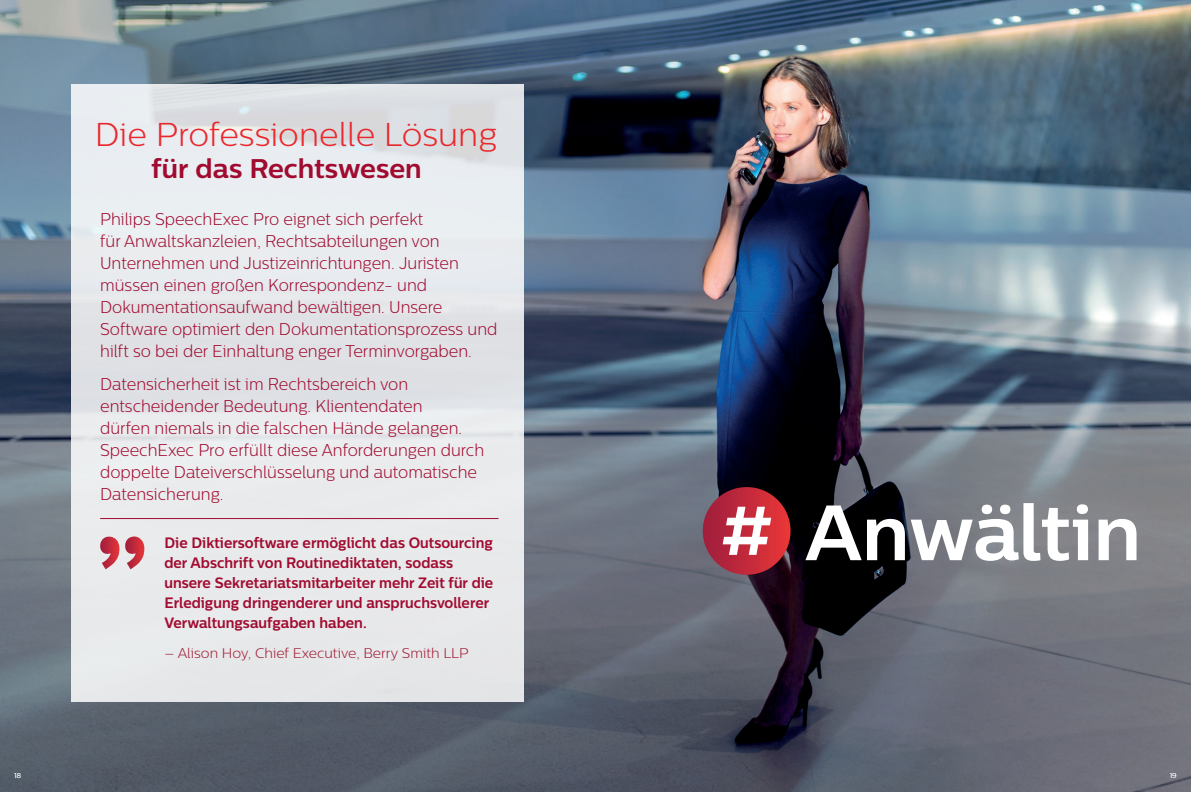
<style>
.page{position:relative;width:1191px;height:792px;background:#fff}
.page>*{position:absolute;margin:0;border:0;box-sizing:border-box;transform-origin:0 0}
.t1{font:700 78px "Centrale Sans";letter-spacing:-.01em;color:#fff}
.t2{font:700 68.8px "Centrale Sans";color:#fff}
.t3{font:300 33px "Centrale Sans";color:#e9282d}
.t4{font:700 27px "Centrale Sans";color:#a10b30}
.t5{font:300 17px/22px "Centrale Sans";color:#a10b30;scale:.95 1}
.t6{font:700 15px/20px "Centrale Sans";color:#a10b30;scale:.95 1}
.t7{font:300 14px "Centrale Sans";color:#a11b35}
.t8{font:300 7px "Centrale Sans";color:#fff}
</style>
<div class="page">
<img style="left:0;top:0;width:1191px;height:792px">
<div style="left:72px;top:84px;width:452px;height:618px;background:#e8eaec"></div>
<hr style="left:100px;top:518px;width:398px;height:1px;background:#a10b30">
<svg style="left:100px;top:536px;width:45px;height:33px"></svg>
<div style="left:703px;top:487px;width:87px;height:88px;background:linear-gradient(to right,#9d1e3d,#e83638);border-radius:44px"></div>
<h3 class="t3" style="left:95px;top:116px;width:404px">Die Professionelle Lösung</h3>
<h3 class="t4" style="left:151px;top:153px;width:272px">für das Rechtswesen</h3>
<p class="t5" style="left:100px;top:207px;width:420px">Philips SpeechExec Pro eignet sich perfekt<br>für Anwaltskanzleien, Rechtsabteilungen von Unternehmen und Justizeinrichtungen. Juristen müssen einen großen Korrespondenz- und Dokumentationsaufwand bewältigen. Unsere Software optimiert den Dokumentationsprozess und hilft so bei der Einhaltung enger Terminvorgaben.</p>
<p class="t5" style="left:100px;top:373px;width:406px">Datensicherheit ist im Rechtsbereich von entscheidender Bedeutung. Klientendaten<br>dürfen niemals in die falschen Hände gelangen.<br>SpeechExec Pro erfüllt diese Anforderungen durch doppelte Dateiverschlüsselung und automatische Datensicherung.</p>
<p class="t6" style="left:164px;top:533px;width:347px">Die Diktiersoftware ermöglicht das Outsourcing der Abschrift von Routinediktaten, sodass unsere Sekretariatsmitarbeiter mehr Zeit für die Erledigung dringenderer und anspruchsvollerer Verwaltungsaufgaben haben.</p>
<p class="t7" style="left:164px;top:645px;width:306px">– Alison Hoy, Chief Executive, Berry Smith LLP</p>
<h2 class="t2" style="left:719px;top:489px;width:56px">#</h2>
<h1 class="t1" style="left:805px;top:486px;width:338px">Anwältin</h1>
<p class="t8" style="left:14px;top:771px;width:8px">18</p>
<p class="t8" style="left:1169px;top:771px;width:9px">19</p>
</div>
